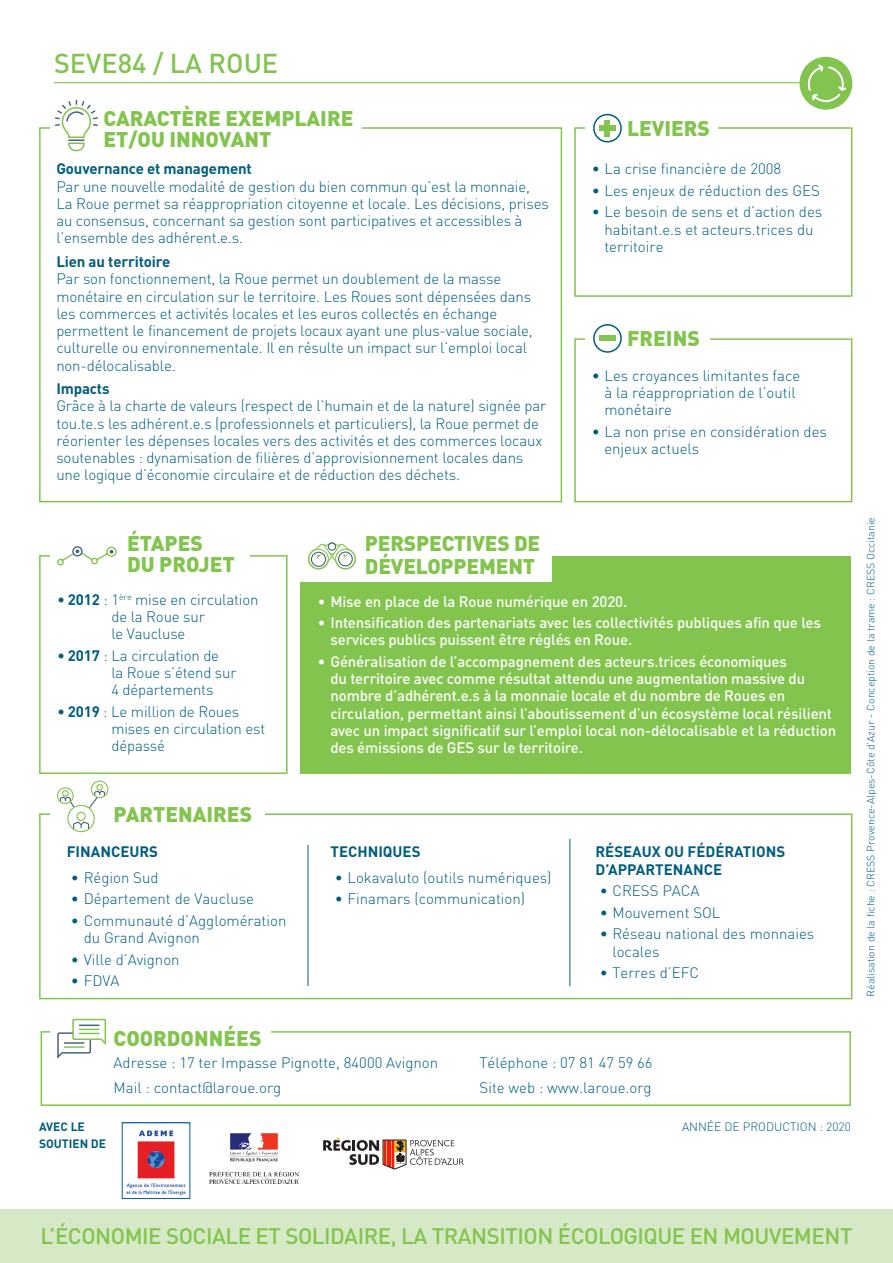
<style>
.page{position:relative;width:893px;height:1263px;background:#fff}
.page>*{position:absolute;margin:0;border:0;box-sizing:border-box;transform-origin:0 0}
.t1{font:500 27px "DIN";color:#82c44d}
.t2{font:500 22.2px "DIN";letter-spacing:-.02em;color:#82c44d}
.t3{font:900 21px/21px "DIN";color:#82c44d}
.t4{font:300 15px/17.2px "DIN";letter-spacing:-.01em;color:#005d7e}
.t5{font:500 15px/17.2px "DIN";letter-spacing:-.01em;color:#fff}
.t6{font:700 15px/18px "DIN";color:#005d7e}
.t7{font:300 12px "DIN";color:#005d7e}
.t8{font:700 12px "DIN";color:#005d7e}
.t9{font:300 10.5px "DIN";color:#005d7e}
.s1{font-weight:700}
</style>
<div class="page">
<div style="left:0;top:1209px;width:893px;height:54px;background:#d6e9c6"></div>
<hr style="left:54px;top:82px;width:772px;height:1px;background:#82c44d">
<div style="left:39px;top:813px;width:813px;height:186px;border:2px solid #82c44d"></div>
<hr style="left:308px;top:845px;width:1px;height:141px;background:#005d7e">
<hr style="left:569px;top:839px;width:1px;height:147px;background:#005d7e">
<div style="left:50px;top:807px;width:215px;height:13px;background:#fff"></div>
<svg style="left:57px;top:780px;width:52px;height:53px"></svg>
<svg style="left:323px;top:1138px;width:141px;height:31px"></svg>
<img style="left:209px;top:1134px;width:90px;height:50px">
<img style="left:126px;top:1130px;width:60px;height:66px">
<div style="left:122px;top:1122px;width:68px;height:77px;border:1px solid #015da1"></div>
<div style="left:799px;top:57px;width:53px;height:53px;background:#82c44d;border-radius:50%"></div>
<svg style="left:807px;top:64px;width:39px;height:38px"></svg>
<div style="left:39px;top:127px;width:523px;height:375px;border:2px solid #82c44d"></div>
<div style="left:50px;top:122px;width:312px;height:13px;background:#fff"></div>
<svg style="left:55px;top:99px;width:43px;height:53px"></svg>
<div style="left:574px;top:127px;width:278px;height:170px;border:2px solid #82c44d"></div>
<div style="left:586px;top:122px;width:132px;height:13px;background:#fff"></div>
<div style="left:593px;top:114px;width:29px;height:28px;border:2px solid #005d7e;border-radius:50%"></div>
<div style="left:599px;top:125px;width:17px;height:6px;background:#82c44d"></div>
<div style="left:605px;top:120px;width:5px;height:16px;background:#82c44d"></div>
<div style="left:574px;top:338px;width:278px;height:164px;border:2px solid #82c44d"></div>
<div style="left:586px;top:332px;width:124px;height:13px;background:#fff"></div>
<div style="left:599px;top:336px;width:17px;height:5px;background:#82c44d"></div>
<div style="left:593px;top:324px;width:29px;height:29px;border:2px solid #005d7e;border-radius:50%"></div>
<div style="left:39px;top:555px;width:249px;height:219px;border:2px solid #82c44d"></div>
<div style="left:50px;top:550px;width:200px;height:14px;background:#fff"></div>
<div style="left:301px;top:556px;width:550px;height:218px;background:#82c44d"></div>
<div style="left:297px;top:541px;width:255px;height:40px;background:#fff"></div>
<svg style="left:308px;top:542px;width:48px;height:28px"></svg>
<svg style="left:57px;top:546px;width:60px;height:20px"></svg>
<div style="left:72px;top:546px;width:11px;height:10px;border:1px solid #4a637c;border-radius:50%"></div>
<div style="left:41px;top:1031px;width:810px;height:75px;border:2px solid #82c44d"></div>
<div style="left:50px;top:1030px;width:220px;height:14px;background:#fff"></div>
<svg style="left:57px;top:1018px;width:50px;height:41px"></svg>
<h1 class="t1" style="left:54px;top:46px;width:17px">SEVE</h1>
<h1 class="t1" style="left:118px;top:46px;width:162px">84 / la roue</h1>
<h3 class="t3" style="left:103px;top:106px;width:14px">CARACTÈRE</h3>
<h3 class="t3" style="left:225px;top:106px;width:40px">EXEMPLAIRE</h3>
<h3 class="t3" style="left:103px;top:127px;width:80px">ET/OU INNOVANT</h3>
<p class="t6" style="left:56px;top:159px;width:197px">GOUVERNANCE ET MANAGEMENT</p>
<p class="t4" style="left:56px;top:177px;width:494px">Par une nouvelle modalité de gestion du bien commun qu’est la monnaie, La Roue permet sa réappropriation citoyenne et locale. Les décisions, prises au consensus, concernant sa gestion sont participatives et accessibles à l’ensemble des adhérent.e.s.</p>
<p class="t6" style="left:56px;top:252px;width:115px">LIEN AU TERRITOIRE</p>
<p class="t4" style="left:56px;top:270px;width:478px">Par son fonctionnement, la Roue permet un doublement de la masse monétaire en circulation sur le territoire. Les Roues sont dépensées dans les commerces et activités locales et les euros collectés en échange permettent le financement de projets locaux ayant une plus-value sociale, culturelle ou environnementale. I l en résulte un impact sur l’emploi local non-délocalisable.</p>
<p class="t6" style="left:56px;top:379px;width:55px">I MPACTS</p>
<p class="t4" style="left:56px;top:397px;width:491px">Grâce à la charte de valeurs (respect de l’humain et de la nature) signée par tou.te.s les adhérent.e.s (professionnels et particuliers), la Roue permet de réorienter les dépenses locales vers des activités et des commerces locaux soutenables : dynamisation de filières d’approvisionnement locales dans une logique d’économie circulaire et de réduction des déchets.</p>
<h3 class="t3" style="left:127px;top:532px;width:109px">ÉTAPES<br>DU PROJET</h3>
<h3 class="t3" style="left:365px;top:532px;width:13px">PERSPECTIVES</h3>
<h3 class="t3" style="left:514px;top:532px;width:13px">DE</h3>
<h3 class="t3" style="left:365px;top:555px;width:14px">DÉVELOPPEMENT</h3>
<h3 class="t3" style="left:627px;top:117px;width:85px">LEVIERS</h3>
<p class="t4" style="left:592px;top:160px;width:191px">• La crise financière de 2008</p>
<p class="t4" style="left:592px;top:182px;width:230px">• Les enjeux de réduction des GES</p>
<p class="t4" style="left:604px;top:203px;width:219px;text-indent:-13px">• Le besoin de sens et d’action des habitant.e.s et acteurs.trices du territoire</p>
<h3 class="t3" style="left:627px;top:327px;width:74px">FREINS</h3>
<p class="t4" style="left:604px;top:367px;width:197px;text-indent:-13px">• Les croyances limitantes face à la réappropriation de l’outil monétaire</p>
<p class="t4" style="left:604px;top:423px;width:224px;text-indent:-13px">• La non prise en considération des enjeux actuels</p>
<p class="t4" style="left:111px;top:591px;width:149px;text-indent:-54px"><span class="s1">• 2012</span> : 1<sup>ère</sup> mise en circulation de la Roue sur<br>le Vaucluse</p>
<p class="t4" style="left:111px;top:647px;width:127px;text-indent:-54px"><span class="s1">• 2017</span> : La circulation de<br>la Roue s’étend sur<br>4 départements</p>
<p class="t4" style="left:111px;top:703px;width:155px;text-indent:-54px"><span class="s1">• 2019</span> : Le million de Roues mises en circulation est dépassé</p>
<h3 class="t3" style="left:114px;top:802px;width:14px">PARTENAIRES</h3>
<p class="t6" style="left:67px;top:842px;width:93px">FINANCEURS</p>
<p class="t4" style="left:71px;top:868px;width:89px">• Région Sud</p>
<p class="t4" style="left:71px;top:890px;width:185px">• Département de Vaucluse</p>
<p class="t4" style="left:84px;top:911px;width:204px;text-indent:-13px">• Communauté d’Agglomération du Grand Avignon</p>
<p class="t4" style="left:71px;top:950px;width:110px">• Ville d’Avignon</p>
<p class="t4" style="left:71px;top:972px;width:50px">• FDVA</p>
<p class="t5" style="left:318px;top:592px;width:311px">• Mise en place de la Roue numérique en 2020.</p>
<p class="t5" style="left:330px;top:613px;width:492px;text-indent:-13px">• I ntensification des partenariats avec les collectivités publiques afin que les services publics puissent être réglés en Roue.</p>
<p class="t5" style="left:330px;top:652px;width:507px;text-indent:-13px">• Généralisation de l’accompagnement des acteurs.trices économiques<br>du territoire avec comme résultat attendu une augmentation massive du nombre d’adhérent.e.s à la monnaie locale et du nombre de Roues en circulation, permettant ainsi l’aboutissement d’un écosystème local résilient avec un impact significatif sur l’emploi local non-délocalisable et la réduction des émissions de GES</p>
<p class="t5" style="left:478px;top:738px;width:107px">sur le territoire.</p>
<p class="t6" style="left:330px;top:842px;width:92px">TECHNIQUES</p>
<p class="t4" style="left:335px;top:868px;width:218px">• Lokavaluto (outils numériques)</p>
<p class="t4" style="left:335px;top:890px;width:192px">• Finamars (communication)</p>
<p class="t6" style="left:595px;top:842px;width:191px">RÉSEAUX OU FÉDÉRATIONS<br>D’APPARTE NANCE</p>
<p class="t4" style="left:600px;top:882px;width:101px">• CR ESS PACA</p>
<p class="t4" style="left:600px;top:904px;width:112px">• Mouvement SOL</p>
<p class="t4" style="left:612px;top:925px;width:203px;text-indent:-13px">• Réseau national des monnaies locales</p>
<p class="t4" style="left:600px;top:964px;width:98px">• Terres d’EFC</p>
<h3 class="t3" style="left:114px;top:1027px;width:149px">COORDONNÉES</h3>
<p class="t4" style="left:114px;top:1049px;width:326px;line-height:25.8px">Adresse : 17 ter I mpasse Pignotte, 84000 Avignon<br>Mail : contact@laroue.org</p>
<p class="t4" style="left:479px;top:1049px;width:175px;line-height:25.8px">Téléphone : 07 81 47 59 66<br>Site web : www.laroue.org</p>
<p class="t8" style="left:39px;top:1119px;width:46px">AVEC LE</p>
<p class="t7" style="left:682px;top:1119px;width:170px">Année de production : 2020</p>
<p class="t8" style="left:39px;top:1135px;width:67px">SOUTIEN DE</p>
<p class="t9" style="left:864px;top:997px;width:481px;rotate:-90deg">Réalisation de la fiche : CRESS Provence-Alpes-Côte d’Azur - Conception de la trame : CRESS Occitanie</p>
<h2 class="t2" style="left:41px;top:1222px;width:29px">L’ÉCONO</h2>
<h2 class="t2" style="left:125px;top:1222px;width:54px">MIE SOCI</h2>
<h2 class="t2" style="left:212px;top:1222px;width:86px">ALEETSOLID</h2>
<h2 class="t2" style="left:344px;top:1222px;width:140px">AIRE , LA TRANSITION</h2>
<h2 class="t2" style="left:558px;top:1222px;width:13px">ÉCOLOGI</h2>
<h2 class="t2" style="left:643px;top:1222px;width:111px">QUE EN MOUVE</h2>
<h2 class="t2" style="left:794px;top:1222px;width:32px">MENT</h2>
</div>
